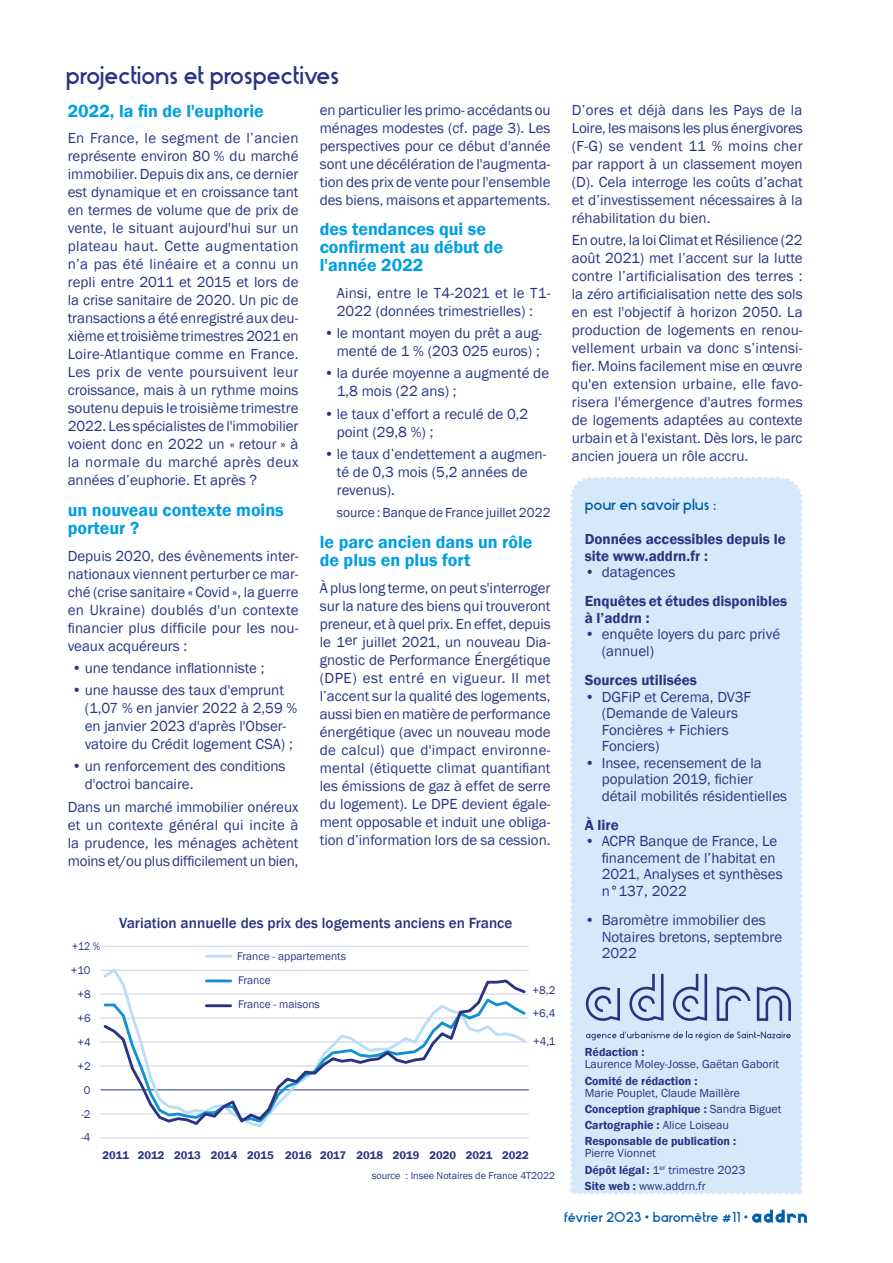
<style>
.page{position:relative;width:893px;height:1263px;background:#fff}
.page>*{position:absolute;margin:0;border:0;box-sizing:border-box;transform-origin:0 0}
.t1{font:24px "Stark";letter-spacing:-.02em;color:#283583}
.t2{font:600 18px/18px "Franklin Gothic";color:#009fe3}
.t3{font:500 15.15px "Franklin Gothic";color:#283481}
.t4{font:15px/18px "Franklin Gothic";color:#283583}
.t5{font:600 15px/16.5px "Franklin Gothic";color:#283583}
.t6{font:15px "Stark";letter-spacing:-.01em;color:#005da9}
.t7{font:13.5px "Franklin Gothic";color:#283583}
.t8{font:13.5px "Stark";color:#005da9}
.t9{font:600 12px/16.2px "Franklin Gothic";color:#283583}
.t10{font:12px/16.2px "Franklin Gothic";color:#283583}
.t11{font:11.4px/24px "Franklin Gothic";color:#283481}
.t12{font:600 11.4px "Franklin Gothic";color:#283481}
.t13{font:11.4px "Franklin Gothic";color:#283481;scale:.91 1}
.t14{font:10.2px "Franklin Gothic";color:#283481}
.s1{font-weight:400}
.s2{font-weight:600}
</style>
<div class="page">
<svg style="left:752px;top:1210px;width:55px;height:12px"></svg>
<div style="left:570px;top:477px;width:232px;height:717px;background:#d6e9fa"></div>
<hr style="left:101px;top:946px;width:428px;height:1px;background:#cecee9">
<hr style="left:101px;top:970px;width:428px;height:1px;background:#cecee9">
<hr style="left:101px;top:994px;width:428px;height:1px;background:#cecee9">
<hr style="left:101px;top:1018px;width:428px;height:1px;background:#cecee9">
<hr style="left:101px;top:1041px;width:428px;height:1px;background:#cecee9">
<hr style="left:101px;top:1065px;width:428px;height:1px;background:#cecee9">
<hr style="left:101px;top:1113px;width:428px;height:1px;background:#cecee9">
<hr style="left:101px;top:1137px;width:428px;height:1px;background:#cecee9">
<hr style="left:101px;top:1089px;width:428px;height:1px;background:#283481">
<svg style="left:101px;top:969px;width:427px;height:9px"></svg>
<svg style="left:101px;top:978px;width:427px;height:149px"></svg>
<hr style="left:206px;top:955px;width:25px;height:3px;background:#bddcf5">
<hr style="left:206px;top:979px;width:25px;height:3px;background:#1191d1">
<hr style="left:206px;top:1004px;width:25px;height:3px;background:#283481">
<h1 class="t1" style="left:66px;top:57px;width:275px">projections et prospectives</h1>
<p class="t2" style="left:68px;top:102px;width:198px">2022, la fin de l'euphorie</p>
<p class="t4" style="left:68px;top:130px;width:232px;text-align:justify">En France, le segment de l’ancien représente environ 80 % du marché immobilier. Depuis dix ans, ce dernier est dynamique et en croissance tant en termes de volume que de prix de vente, le situant aujourd'hui sur un plateau haut. Cette augmentation n’a pas été linéaire et a connu un repli entre 2011 et 2015 et lors de la crise sanitaire de 2020. Un pic de transactions a été enregistré aux deu&shy;xième et troisième trimestres 2021 en Loire-Atlantique comme en France.<br>Les prix de vente poursuivent leur croissance, mais à un rythme moins soutenu depuis le troisième trimestre 2022. Les spécialistes de l'immobilier voient donc en 2022 un « retour » à la normale du marché après deux années d’euphorie. Et après ?</p>
<p class="t2" style="left:68px;top:501px;width:218px">un nouveau contexte moins porteur ?</p>
<p class="t4" style="left:68px;top:547px;width:232px;text-align:justify">Depuis 2020, des évènements inter&shy;nationaux viennent perturber ce mar&shy;ché (crise sanitaire « Covid », la guerre en Ukraine) doublés d'un contexte financier plus difficile pour les nou&shy;veaux acquéreurs :</p>
<p class="t4" style="left:72px;top:659px;width:194px">• une tendance inflationniste ;</p>
<p class="t4" style="left:85px;top:681px;width:214px;text-indent:-13px">• une hausse des taux d'emprunt (1,07 % en janvier 2022 à 2,59 % en janvier 2023 d'après l'Obser&shy;vatoire du Crédit logement CSA) ;</p>
<p class="t4" style="left:85px;top:758px;width:202px;text-indent:-13px">• un renforcement des conditions d'octroi bancaire.</p>
<p class="t4" style="left:68px;top:798px;width:232px;text-align:justify">Dans un marché immobilier onéreux et un contexte général qui incite à la prudence, les ménages achètent moins et/ou plus difficilement un bien,</p>
<p class="t4" style="left:320px;top:101px;width:232px;text-align:justify">en particulier les primo- accédants ou ménages modestes (cf. page 3). Les perspectives pour ce début d'année sont une décélération de l'augmenta&shy;tion des prix de vente pour l'ensemble des biens, maisons et appartements.</p>
<p class="t2" style="left:320px;top:221px;width:185px">des tendances qui se confirment au début de l'année 2022</p>
<p class="t4" style="left:337px;top:284px;width:215px">Ainsi, entre le T4-2021 et le T1-<br>2022 (données trimestrielles) :</p>
<p class="t4" style="left:324px;top:325px;width:220px;text-align:right">• le montant moyen du prêt a aug&shy;menté de 1 % (203 025 euros) ;</p>
<p class="t4" style="left:337px;top:365px;width:214px;text-indent:-13px">• la durée moyenne a augmenté de<br>1,8 mois (22 ans) ;</p>
<p class="t4" style="left:337px;top:405px;width:193px;text-indent:-13px">• le taux d’effort a reculé de 0,2 point (29,8 %) ;</p>
<p class="t4" style="left:337px;top:445px;width:211px;text-indent:-13px">• le taux d’endettement a augmen&shy;té de 0,3 mois (5,2 années de revenus).</p>
<p class="t7" style="left:337px;top:504px;width:215px">source : Banque de France juillet 2022</p>
<p class="t2" style="left:320px;top:533px;width:214px">le parc ancien dans un rôle de plus en plus fort</p>
<p class="t4" style="left:320px;top:579px;width:232px;text-align:justify">À plus long terme, on peut s'interroger sur la nature des biens qui trouveront preneur, et à quel prix. En effet, depuis le 1er juillet 2021, un nouveau Dia&shy;gnostic de Performance Énergétique (DPE) est entré en vigueur. Il met l’accent sur la qualité des logements, aussi bien en matière de performance énergétique (avec un nouveau mode de calcul) que d'impact environne&shy;mental (étiquette climat quantifiant les émissions de gaz à effet de serre du logement). Le DPE devient égale&shy;ment opposable et induit une obliga&shy;tion d’information lors de sa cession.</p>
<p class="t13" style="left:72px;top:939px;width:33px">+12 %</p>
<p class="t11" style="left:71px;top:958px;width:21px">+10</p>
<p class="t11" style="left:78px;top:982px;width:15px">+8</p>
<p class="t11" style="left:78px;top:1006px;width:15px">+6</p>
<p class="t11" style="left:78px;top:1030px;width:15px">+4</p>
<p class="t11" style="left:78px;top:1054px;width:15px">+2</p>
<p class="t11" style="left:84px;top:1078px;width:8px">0</p>
<p class="t11" style="left:81px;top:1102px;width:11px">-2</p>
<p class="t11" style="left:81px;top:1126px;width:11px">-4</p>
<p class="t3" style="left:119px;top:914px;width:395px">Variation annuelle des prix des logements anciens en France</p>
<p class="t11" style="left:237px;top:944px;width:110px">France - appartements<br>France<br>France - maisons</p>
<p class="t11" style="left:532px;top:978px;width:24px">+8,2</p>
<p class="t11" style="left:532px;top:1001px;width:24px">+6,4</p>
<p class="t11" style="left:533px;top:1029px;width:24px">+4,1</p>
<p class="t12" style="left:103px;top:1148px;width:428px">2011 2012 2013 2014 2015 2016 2017 2018 2019 2020 2021 2022</p>
<p class="t14" style="left:372px;top:1169px;width:185px">source : Insee Notaires de France 4T2022</p>
<p class="t4" style="left:572px;top:101px;width:232px;text-align:justify">D’ores et déjà dans les Pays de la Loire, les maisons les plus énergivores (F-G) se vendent 11 % moins cher par rapport à un classement moyen (D). Cela interroge les coûts d’achat et d’investissement nécessaires à la réhabilitation du bien.</p>
<p class="t4" style="left:572px;top:231px;width:232px;text-align:justify">En outre, la loi Climat et Résilience (22 août 2021) met l’accent sur la lutte contre l’artificialisation des terres : la zéro artificialisation nette des sols en est l'objectif à horizon 2050. La production de logements en renou&shy;vellement urbain va donc s’intensi&shy;fier. Moins facilement mise en œuvre qu'en extension urbaine, elle favo&shy;risera l'émergence d'autres formes de logements adaptées au contexte urbain et à l'existant. Dès lors, le parc ancien jouera un rôle accru.</p>
<p class="t6" style="left:585px;top:493px;width:133px">pour en savoir plus :</p>
<p class="t5" style="left:585px;top:531px;width:202px">Données accessibles depuis le site www.addrn.fr :</p>
<p class="t4" style="left:585px;top:563px;width:92px">• datagences</p>
<p class="t5" style="left:585px;top:593px;width:204px">Enquêtes et études disponibles à l’addrn :</p>
<p class="t4" style="left:602px;top:626px;width:180px;line-height:16.5px;text-indent:-17px">• enquête loyers du parc privé (annuel)</p>
<p class="t5" style="left:585px;top:672px;width:114px">Sources utilisées</p>
<p class="t4" style="left:602px;top:689px;width:151px;line-height:16.5px;text-indent:-17px">• DGFiP et Cerema, DV3F (Demande de Valeurs<br>Foncières + Fichiers<br>Fonciers)</p>
<p class="t4" style="left:602px;top:755px;width:187px;line-height:16.5px;text-indent:-17px">• Insee, recensement de la population 2019, fichier détail mobilités résidentielles</p>
<p class="t5" style="left:585px;top:817px;width:36px">À lire</p>
<p class="t4" style="left:602px;top:833px;width:182px;line-height:16.5px;text-indent:-17px">• ACPR Banque de France, Le financement de l’habitat en<br>2021, Analyses et synthèses n°137, 2022</p>
<p class="t4" style="left:602px;top:912px;width:182px;line-height:16.5px;text-indent:-17px">• Baromètre immobilier des<br>Notaires bretons, septembre<br>2022</p>
<p class="t9" style="left:585px;top:1044px;width:61px">Rédaction :</p>
<p class="t10" style="left:585px;top:1056px;width:196px">Laurence Moley-Josse, Gaëtan Gaborit</p>
<p class="t9" style="left:585px;top:1072px;width:114px">Comité de rédaction :</p>
<p class="t9" style="left:585px;top:1084px;width:198px"><span class="s1">Marie Pouplet, Claude Maillère<br></span>Conception graphique : <span class="s1">Sandra Biguet<br></span>Cartographie : <span class="s1">Alice Loiseau<br></span>Responsable de publication :</p>
<p class="t10" style="left:585px;top:1145px;width:162px">Pierre Vionnet<br><span class="s2">Dépôt légal:</span> 1<sup>er</sup> trimestre 2023<br><span class="s2">Site web :</span> www.addrn.fr</p>
<p class="t8" style="left:564px;top:1206px;width:185px">février 2023 • baromètre #11 •</p>
</div>
